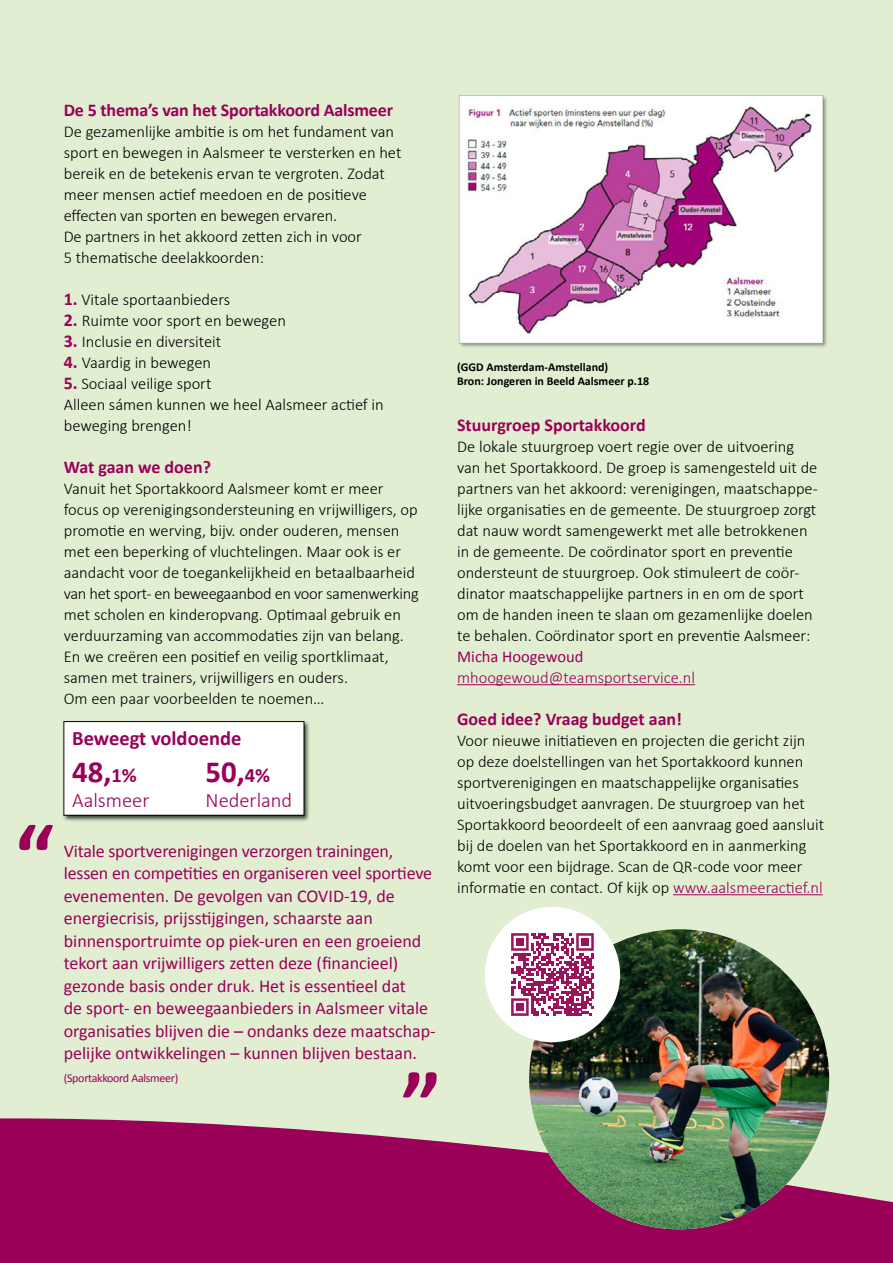
<style>
.page{position:relative;width:893px;height:1263px;background:#fff}
.page>*{position:absolute;margin:0;border:0;box-sizing:border-box;transform-origin:0 0}
.t1{font:700 90px "Calibri";color:#9a0058}
.t2{font:700 30.75px "Calibri";color:#9a0058}
.t3{font:300 20.55px "Calibri";color:#9a0058}
.t4{font:700 20.55px "Calibri";color:#9a0058}
.t5{font:18px/22.5px "Calibri";color:#9a0058}
.t6{font:700 18px "Calibri";letter-spacing:-.01em;color:#9a0058}
.t7{font:300 16.5px/21px "Calibri";color:#000}
.t8{font:300 16.5px "Calibri";color:#9a0058}
.t9{font:16.5px "Calibri";color:#9a0058}
.t10{font:700 12px/13.5px "Calibri";color:#000}
.t11{font:12px "Calibri";letter-spacing:-.025em;color:#9a0058}
.s1{font-weight:700;font-size:18px;color:#9a0058}
.s2{font-size:20.55px}
.s3{color:#9a0058}
</style>
<div class="page">
<div style="left:0;top:0;width:893px;height:1202px;background:#e1eed1"></div>
<svg style="left:0;top:1118px;width:893px;height:145px;fill:#9a0058"></svg>
<div style="left:63px;top:720px;width:247px;height:102px;background:#000;opacity:.73"></div>
<div style="left:64px;top:721px;width:240px;height:94px;background:#fff"></div>
<div style="left:64px;top:721px;width:240px;height:94px;border:1px solid #000"></div>
<img style="left:458px;top:95px;width:369px;height:252px">
<hr style="left:457px;top:684px;width:238px;height:1px;background:#9a0058">
<hr style="left:673px;top:894px;width:150px;height:1px;background:#9a0058">
<img style="left:529px;top:929px;width:300px;height:300px;border-radius:150px">
<div style="left:485px;top:907px;width:135px;height:135px;background:#fff;border-radius:50%"></div>
<svg style="left:511px;top:933px;width:83px;height:83px"></svg>
<div style="left:516px;top:938px;width:8px;height:8px;background:#9a135b"></div>
<div style="left:581px;top:938px;width:8px;height:8px;background:#9a135b"></div>
<div style="left:516px;top:1003px;width:8px;height:8px;background:#9a135b"></div>
<h1 class="t1" style="left:15px;top:825px;width:41px">“</h1>
<p class="t6" style="left:64px;top:98px;width:331px">De 5 thema’s van het Sportakkoord Aalsmeer</p>
<p class="t7" style="left:64px;top:120px;width:339px">De gezamenlijke ambitie is om het fundament van sport en bewegen in Aalsmeer te versterken en het bereik en de betekenis ervan te vergroten. Zodat meer mensen actief meedoen en de positieve effecten van sporten en bewegen ervaren.<br>De partners in het akkoord zetten zich in voor<br>5 thematische deelakkoorden:</p>
<p class="t7" style="left:64px;top:288px;width:168px"><span class="s1">1.</span> Vitale sportaanbieders</p>
<p class="t7" style="left:64px;top:309px;width:224px"><span class="s1">2.</span> Ruimte voor sport en bewegen</p>
<p class="t7" style="left:64px;top:330px;width:159px"><span class="s1">3.</span> Inclusie en diversiteit</p>
<p class="t7" style="left:64px;top:351px;width:149px"><span class="s1">4.</span> Vaardig in bewegen</p>
<p class="t7" style="left:64px;top:372px;width:322px"><span class="s1">5.</span> Sociaal veilige sport<br>Alleen sámen kunnen we heel Aalsmeer actief in beweging brengen!</p>
<p class="t6" style="left:64px;top:455px;width:149px">Wat gaan we doen?</p>
<p class="t7" style="left:64px;top:477px;width:357px">Vanuit het Sportakkoord Aalsmeer komt er meer focus op verenigingsondersteuning en vrijwilligers, op promotie en werving, bijv. onder ouderen, mensen met een beperking of vluchtelingen. Maar ook is er aandacht voor de toegankelijkheid en betaalbaarheid van het sport- en beweegaanbod en voor samenwerking met scholen en kinderopvang. Optimaal gebruik en verduurzaming van accommodaties zijn van belang.<br>En we creëren een positief en veilig sportklimaat, samen met trainers, vrijwilligers en ouders.<br>Om een paar voorbeelden te noemen…</p>
<p class="t4" style="left:72px;top:731px;width:171px">Beweegt voldoende</p>
<h2 class="t2" style="left:72px;top:752px;width:66px">48,<span class="s2">1%</span></h2>
<h2 class="t2" style="left:206px;top:752px;width:66px">50,<span class="s2">4%</span></h2>
<p class="t3" style="left:72px;top:787px;width:79px">Aalsmeer</p>
<p class="t3" style="left:206px;top:787px;width:88px">Nederland</p>
<p class="t5" style="left:64px;top:840px;width:374px">Vitale sportverenigingen verzorgen trainingen, lessen en competities en organiseren veel sportieve evenementen. De gevolgen van COVID-19, de energiecrisis, prijsstijgingen, schaarste aan binnensportruimte op piek-uren en een groeiend tekort aan vrijwilligers zetten deze (financieel) gezonde basis onder druk. Het is essentieel dat<br>de sport- en beweegaanbieders in Aalsmeer vitale organisaties blijven die – ondanks deze maatschap&shy;pelijke ontwikkelingen – kunnen blijven bestaan.</p>
<p class="t11" style="left:64px;top:1070px;width:116px">(Sportakkoord Aalsmeer)</p>
<h1 class="t1" style="left:402px;top:1072px;width:41px">”</h1>
<p class="t10" style="left:457px;top:360px;width:194px">(GGD Amsterdam-Amstelland)<br>Bron: Jongeren in Beeld Aalsmeer p.18</p>
<p class="t6" style="left:457px;top:418px;width:190px">Stuurgroep Sportakkoord</p>
<p class="t7" style="left:457px;top:435px;width:362px">De lokale stuurgroep voert regie over de uitvoering van het Sportakkoord. De groep is samengesteld uit de partners van het akkoord: verenigingen, maatschappe&shy;lijke organisaties en de gemeente. De stuurgroep zorgt dat nauw wordt samengewerkt met alle betrokkenen in de gemeente. De coördinator sport en preventie ondersteunt de stuurgroep. Ook stimuleert de coör&shy;dinator maatschappelijke partners in en om de sport om de handen ineen te slaan om gezamenlijke doelen te behalen. Coördinator sport en preventie Aalsmeer:</p>
<p class="t9" style="left:457px;top:646px;width:128px">Micha Hoogewoud</p>
<p class="t8" style="left:457px;top:667px;width:239px">mhoogewoud@teamsportservice.nl</p>
<p class="t6" style="left:457px;top:707px;width:226px">Goed idee? Vraag budget aan!</p>
<p class="t7" style="left:457px;top:729px;width:369px">Voor nieuwe initiatieven en projecten die gericht zijn op deze doelstellingen van het Sportakkoord kunnen sportverenigingen en maatschappelijke organisaties uitvoeringsbudget aanvragen. De stuurgroep van het Sportakkoord beoordeelt of een aanvraag goed aansluit bij de doelen van het Sportakkoord en in aanmerking komt voor een bijdrage. Scan de QR-code voor meer</p>
<p class="t7" style="left:457px;top:876px;width:367px">informatie en contact. Of kijk op <span class="s3">www.aalsmeeractief.nl</span></p>
</div>
